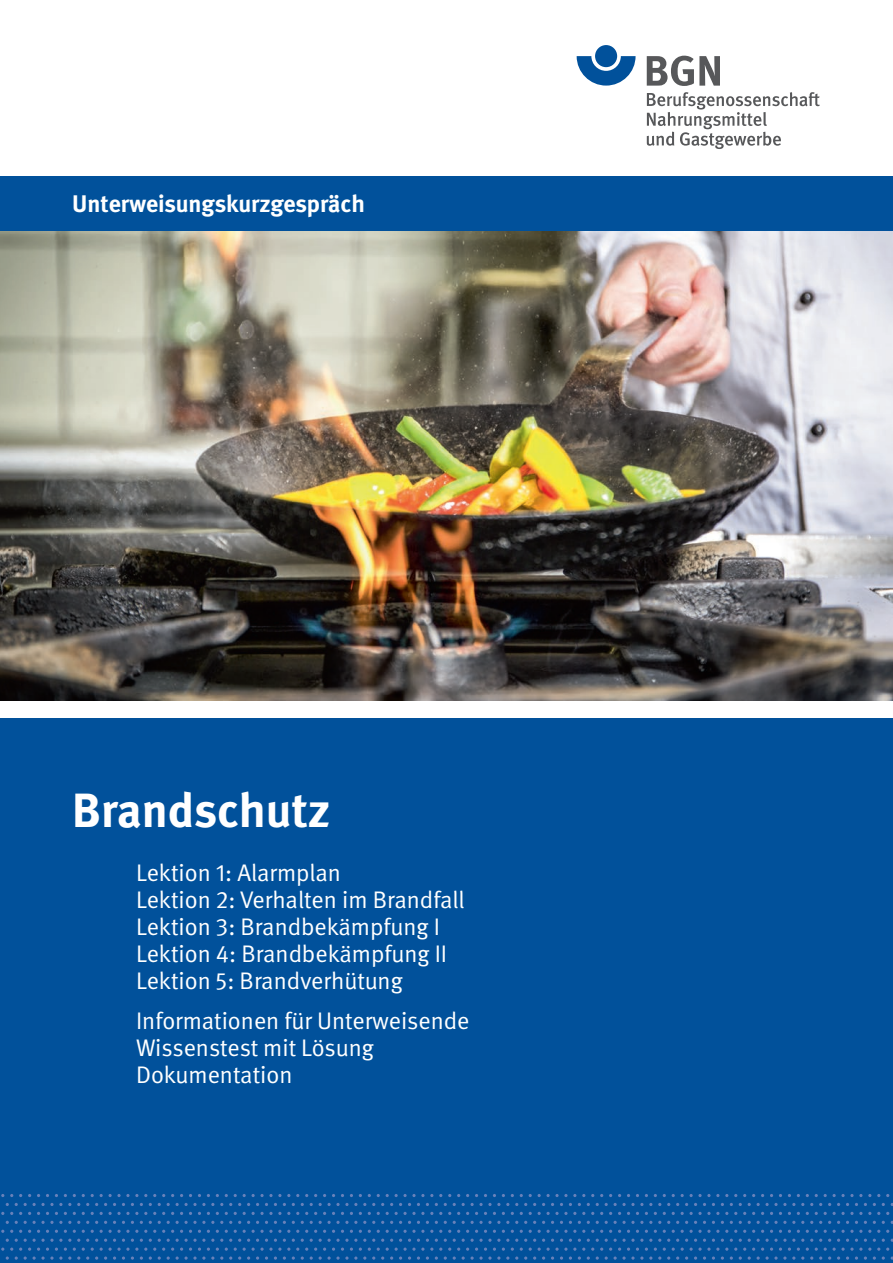
<style>
.page{position:relative;width:893px;height:1263px;background:#fff}
.page>*{position:absolute;margin:0;border:0;box-sizing:border-box;transform-origin:0 0}
.t1{font:700 48px "DGUV Meta";color:#fff}
.t2{font:24px/27px "DGUV Meta";color:#fff}
.t3{font:700 24px "DGUV Meta";letter-spacing:-.005em;color:#fff}
</style>
<div class="page">
<div style="left:0;top:719px;width:893px;height:544px;background:#01519b"></div>
<svg style="left:243px;top:1194px;width:38px;height:3px"></svg>
<svg style="left:386px;top:1194px;width:47px;height:3px"></svg>
<svg style="left:538px;top:1194px;width:38px;height:3px"></svg>
<svg style="left:681px;top:1194px;width:38px;height:3px"></svg>
<svg style="left:824px;top:1194px;width:38px;height:3px"></svg>
<svg style="left:243px;top:1212px;width:38px;height:3px"></svg>
<svg style="left:386px;top:1212px;width:47px;height:3px"></svg>
<svg style="left:538px;top:1212px;width:38px;height:3px"></svg>
<svg style="left:681px;top:1212px;width:38px;height:3px"></svg>
<svg style="left:824px;top:1212px;width:38px;height:3px"></svg>
<svg style="left:176px;top:1203px;width:38px;height:3px"></svg>
<svg style="left:319px;top:1203px;width:38px;height:3px"></svg>
<svg style="left:462px;top:1203px;width:38px;height:3px"></svg>
<svg style="left:605px;top:1203px;width:38px;height:3px"></svg>
<svg style="left:748px;top:1203px;width:38px;height:3px"></svg>
<svg style="left:176px;top:1221px;width:38px;height:3px"></svg>
<svg style="left:319px;top:1221px;width:38px;height:3px"></svg>
<svg style="left:462px;top:1221px;width:38px;height:3px"></svg>
<svg style="left:605px;top:1221px;width:38px;height:3px"></svg>
<svg style="left:748px;top:1221px;width:38px;height:3px"></svg>
<svg style="left:171px;top:1230px;width:186px;height:30px"></svg>
<svg style="left:359px;top:1230px;width:173px;height:30px"></svg>
<svg style="left:533px;top:1230px;width:343px;height:30px"></svg>
<svg style="left:877px;top:1230px;width:16px;height:30px"></svg>
<svg style="left:100px;top:1194px;width:38px;height:3px"></svg>
<svg style="left:100px;top:1212px;width:38px;height:3px"></svg>
<svg style="left:33px;top:1203px;width:38px;height:3px"></svg>
<svg style="left:33px;top:1221px;width:38px;height:3px"></svg>
<svg style="left:1px;top:1230px;width:169px;height:30px"></svg>
<svg style="left:577px;top:56px;width:59px;height:30px"></svg>
<div style="left:595px;top:45px;width:22px;height:22px;background:#01519b;border-radius:50%"></div>
<svg style="left:647px;top:56px;width:73px;height:30px"></svg>
<svg style="left:647px;top:92px;width:173px;height:57px"></svg>
<img style="left:0;top:231px;width:893px;height:470px">
<div style="left:0;top:176px;width:893px;height:55px;background:#01519b"></div>
<p class="t3" style="left:72px;top:190px;width:294px">Unterweisungskurzgespräch</p>
<h1 class="t1" style="left:72px;top:782px;width:260px">Brandschutz</h1>
<p class="t2" style="left:136px;top:860px;width:330px">Lektion 1: Alarmplan<br>Lektion 2: Verhalten im Brandfall<br>Lektion 3: Brandbekämpfung I<br>Lektion 4: Brandbekämpfung II<br>Lektion 5: Brandverhütung</p>
<p class="t2" style="left:136px;top:1008px;width:335px">Informationen für Unterweisende<br>Wissenstest mit Lösung<br>Dokumentation</p>
</div>
